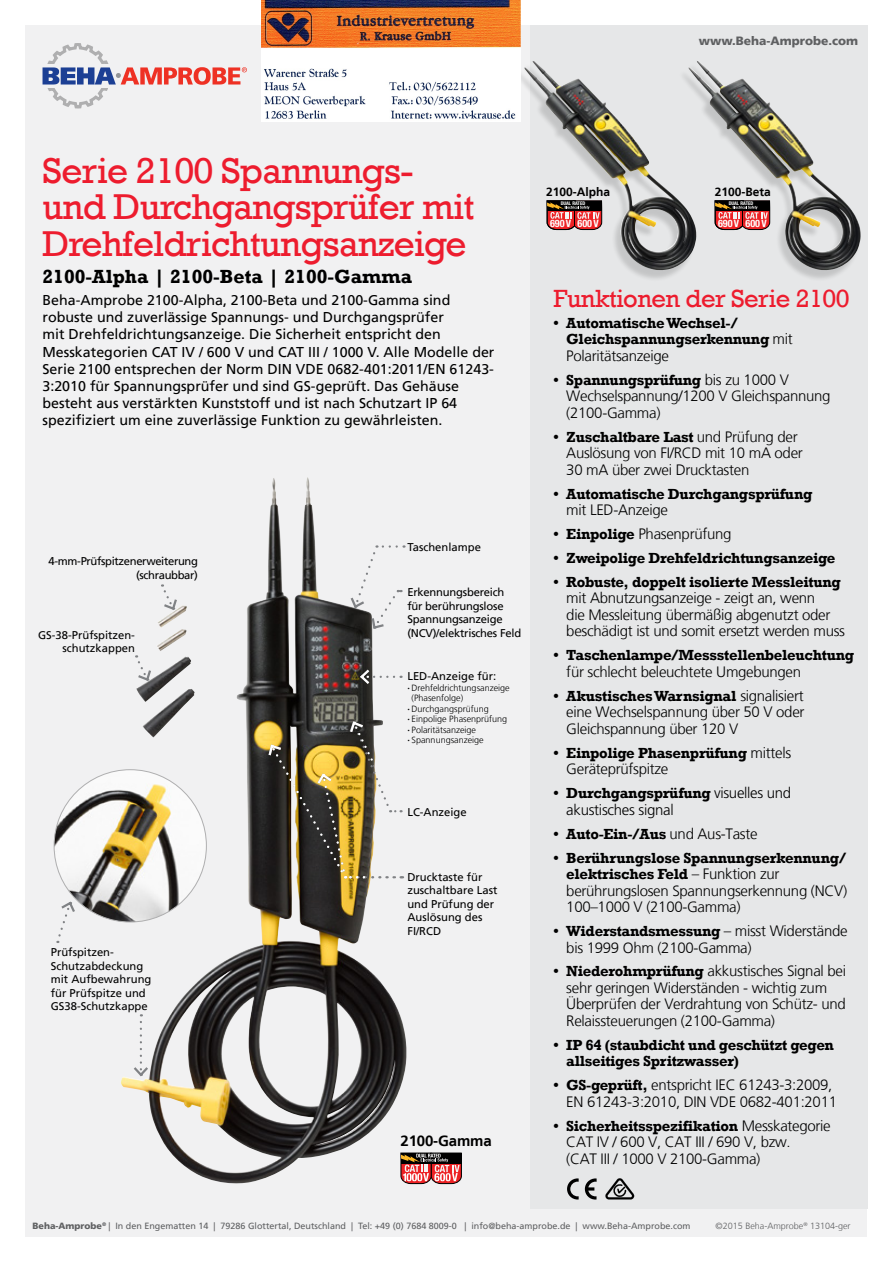
<style>
.page{position:relative;width:893px;height:1263px;background:#fff}
.page>*{position:absolute;margin:0;border:0;box-sizing:border-box;transform-origin:0 0}
.t1{font:36.75px/36.8px "Rockwell";letter-spacing:-.02em;color:#ed1c2e}
.t2{font:25.5px "Rockwell";letter-spacing:-.02em;color:#ed1c2e}
.t3{font:700 19.5px "Rockwell";color:#000}
.t4{font:300 15px/16.5px "Frutiger LT";letter-spacing:-.02em;color:#000}
.t5{font:700 15px/16.5px "Rockwell";letter-spacing:-.02em;color:#000}
.t6{font:300 15px "Frutiger";letter-spacing:-.02em;color:#000}
.t7{font:700 15px "Frutiger LT";letter-spacing:-.01em;color:#000}
.t8{font:14.25px/17.1px "Frutiger LT";color:#000}
.t9{font:900 12px "Frutiger LT";color:#5f6062}
.t10{font:700 12px "Frutiger LT";color:#000}
.t11{font:11.25px/13.5px "Frutiger LT";color:#000}
.t12{font:11.25px/13.5px "Frutiger LT";letter-spacing:-.02em;color:#000}
.t13{font:11.25px/13.5px "Frutiger LT";letter-spacing:-.03em;color:#000;text-align:right}
.t14{font:700 condensed 10.2px "Helvetica Neue LT Std";color:#fff}
.t15{font:9px "Frutiger LT";color:#5f6062}
.t16{font:300 9px "Frutiger LT";color:#000}
.t17{font:300 9px "Frutiger LT";color:#5f6062}
.t18{font:700 condensed 4.95px "Helvetica Neue LT Std";color:#fff}
.s1{font-weight:700}
.s2{font-family:"Frutiger LT";font-weight:300}
.s3{font-family:"Rockwell";font-weight:700}
.s4{font-family:"Frutiger";font-weight:300}
.s5{font-weight:900}
</style>
<div class="page">
<div style="left:26px;top:26px;width:841px;height:1211px;background:#f1f1f2"></div>
<svg style="left:43px;top:43px;width:204px;height:66px"></svg>
<img style="left:120px;top:477px;width:287px;height:707px">
<img style="left:54px;top:770px;width:152px;height:152px;border-radius:76px">
<div style="left:530px;top:26px;width:337px;height:1183px;background:#e6e7e8"></div>
<div style="left:515px;top:63px;width:180px;height:219px;background:#000;opacity:.15"></div>
<img style="left:524px;top:61px;width:155px;height:210px">
<div style="left:679px;top:63px;width:181px;height:219px;background:#000;opacity:.15"></div>
<img style="left:688px;top:61px;width:173px;height:210px">
<svg style="left:585px;top:1178px;width:12px;height:21px"></svg>
<svg style="left:567px;top:1178px;width:12px;height:21px"></svg>
<svg style="left:605px;top:1178px;width:29px;height:21px"></svg>
<svg style="left:349px;top:545px;width:56px;height:85px"></svg>
<svg style="left:162px;top:584px;width:17px;height:27px"></svg>
<svg style="left:136px;top:655px;width:17px;height:27px"></svg>
<svg style="left:358px;top:667px;width:36px;height:19px"></svg>
<img style="left:267px;top:720px;width:128px;height:158px">
<svg style="left:715px;top:200px;width:55px;height:30px;background:#953735"></svg>
<svg style="left:547px;top:200px;width:55px;height:30px;background:#953735"></svg>
<svg style="left:57px;top:900px;width:20px;height:43px"></svg>
<svg style="left:131px;top:1022px;width:19px;height:56px"></svg>
<svg style="left:400px;top:1152px;width:62px;height:32px;background:#a05c59"></svg>
<img style="left:262px;top:0;width:259px;height:122px">
<p class="t9" style="left:691px;top:33px;width:161px">www.Beha-Amprobe.com</p>
<p class="t9" style="left:699px;top:33px;width:161px">www.Beha-Amprobe.com</p>
<h1 class="t1" style="left:43px;top:153px;width:434px">Serie 2100 Spannungs&shy;und Durchgangsprüfer mit<br>Drehfeldrichtungsanzeige</h1>
<h3 class="t3" style="left:43px;top:265px;width:371px">2100-Alpha | 2100-Beta | 2100-Gamma</h3>
<p class="t8" style="left:43px;top:292px;width:453px">Beha-Amprobe 2100-Alpha, 2100-Beta und 2100-Gamma sind robuste und zuverlässige Spannungs- und Durchgangsprüfer<br>mit Drehfeldrichtungsanzeige. Die Sicherheit entspricht den Messkategorien CAT IV / 600 V und CAT III / 1000 V. Alle Modelle der Serie 2100 entsprechen der Norm DIN VDE 0682-401:2011/EN 61243- 3:2010 für Spannungsprüfer und sind GS-geprüft. Das Gehäuse besteht aus verstärkten Kunststoff und ist nach Schutzart IP 64 spezifiziert um eine zuverlässige Funktion zu gewährleisten.</p>
<p class="t13" style="left:49px;top:555px;width:151px">4-mm-Prüfspitzenerweiterung (schraubbar)</p>
<p class="t11" style="left:38px;top:628px;width:98px;text-align:right">GS-38-Prüfspitzen&shy;schutzkappen</p>
<p class="t11" style="left:51px;top:945px;width:102px">Prüfspitzen-<br>Schutzabdeckung mit Aufbewahrung für Prüfspitze und<br>GS38-Schutzkappe</p>
<p class="t11" style="left:407px;top:541px;width:75px">Taschenlampe</p>
<p class="t12" style="left:407px;top:585px;width:115px">Erkennungsbereich für berührungslose<br>Spannungsanzeige (NCV)/elektrisches Feld</p>
<p class="t11" style="left:407px;top:670px;width:90px">LED-Anzeige für:</p>
<p class="t16" style="left:407px;top:683px;width:104px"><span class="s1">·</span> Drehfeldrichtungsanzeige</p>
<p class="t16" style="left:412px;top:693px;width:53px">(Phasenfolge)</p>
<p class="t16" style="left:407px;top:704px;width:83px"><span class="s1">·</span> Durchgangsprüfung</p>
<p class="t16" style="left:407px;top:714px;width:101px"><span class="s1">·</span> Einpolige Phasenprüfung</p>
<p class="t16" style="left:407px;top:725px;width:70px"><span class="s1">·</span> Polaritätsanzeige</p>
<p class="t16" style="left:407px;top:735px;width:78px"><span class="s1">·</span> Spannungsanzeige</p>
<p class="t11" style="left:407px;top:806px;width:61px">LC-Anzeige</p>
<p class="t11" style="left:407px;top:870px;width:92px">Drucktaste für zuschaltbare Last und Prüfung der<br>Auslösung des<br>FI/RCD</p>
<p class="t7" style="left:400px;top:1132px;width:93px">2100-Gamma</p>
<p class="t10" style="left:546px;top:185px;width:66px">2100-Alpha</p>
<p class="t18" style="left:561px;top:200px;width:26px">DUAL RATED</p>
<p class="t14" style="left:550px;top:217px;width:50px">690 V 600 V</p>
<p class="t10" style="left:715px;top:185px;width:58px">2100-Beta</p>
<p class="t18" style="left:729px;top:200px;width:26px">DUAL RATED</p>
<p class="t14" style="left:718px;top:217px;width:50px">690 V 600 V</p>
<h2 class="t2" style="left:554px;top:284px;width:297px">Funktionen der Serie 2100</h2>
<p class="t5" style="left:566px;top:314px;width:228px;text-indent:-13px">• Automatische Wechsel-/<br>Gleichspannungserkennung <span class="s2">mit</span></p>
<p class="t4" style="left:566px;top:347px;width:104px">Polaritätsanzeige</p>
<p class="t5" style="left:554px;top:371px;width:237px">• Spannungsprüfung <span class="s2">bis zu 1000 V</span></p>
<p class="t4" style="left:566px;top:388px;width:266px">Wechselspannung/1200 V Gleichspannung (2100-Gamma)</p>
<p class="t5" style="left:554px;top:428px;width:246px">• Zuschaltbare Last <span class="s2">und Prüfung der</span></p>
<p class="t4" style="left:566px;top:445px;width:238px">Auslösung von FI/RCD mit 10 mA oder<br>30 mA über zwei Drucktasten</p>
<p class="t5" style="left:554px;top:485px;width:260px">• Automatische Durchgangsprüfung</p>
<p class="t4" style="left:566px;top:502px;width:103px">mit LED-Anzeige</p>
<p class="t4" style="left:554px;top:526px;width:179px"><span class="s3">• Einpolige</span> Phasenprüfung</p>
<p class="t5" style="left:554px;top:550px;width:283px">• Zweipolige Drehfeldrichtungsanzeige</p>
<p class="t5" style="left:554px;top:574px;width:289px">• Robuste, doppelt isolierte Messleitung</p>
<p class="t4" style="left:566px;top:590px;width:280px">mit Abnutzungsanzeige - zeigt an, wenn<br>die Messleitung übermäßig abgenutzt oder beschädigt ist und somit ersetzt werden muss</p>
<p class="t5" style="left:554px;top:647px;width:302px">• Taschenlampe/Messstellenbeleuchtung</p>
<p class="t4" style="left:566px;top:664px;width:236px">für schlecht beleuchtete Umgebungen</p>
<p class="t5" style="left:553px;top:687px;width:252px">• Akustisches Warnsignal <span class="s2">signalisiert</span></p>
<p class="t4" style="left:566px;top:704px;width:240px">eine Wechselspannung über 50 V oder<br>Gleichspannung über 120 V</p>
<p class="t5" style="left:554px;top:744px;width:239px">• Einpolige Phasenprüfung <span class="s2">mittels</span></p>
<p class="t4" style="left:566px;top:761px;width:104px">Geräteprüfspitze</p>
<p class="t5" style="left:554px;top:785px;width:239px">• Durchgangsprüfung <span class="s4">visuelles und</span></p>
<p class="t6" style="left:566px;top:801px;width:109px">akustisches signal</p>
<p class="t5" style="left:554px;top:825px;width:206px">• Auto-Ein-/Aus <span class="s2">und Aus-Taste</span></p>
<p class="t5" style="left:566px;top:849px;width:282px;text-indent:-13px">• Berührungslose Spannungserkennung/ elektrisches Feld <span class="s2">– Funktion zur</span></p>
<p class="t4" style="left:566px;top:882px;width:282px">berührungslosen Spannungserkennung (NCV)<br>100–1000 V (2100-Gamma)</p>
<p class="t5" style="left:554px;top:923px;width:296px">• Widerstandsmessung <span class="s2">– misst Widerstände</span></p>
<p class="t4" style="left:566px;top:939px;width:187px">bis 1999 Ohm (2100-Gamma)</p>
<p class="t4" style="left:566px;top:963px;width:281px;text-indent:-13px"><span class="s3">• Niederohmprüfung</span> akkustisches Signal bei sehr geringen Widerständen - wichtig zum Überprüfen der Verdrahtung von Schütz- und Relaissteuerungen (2100-Gamma)</p>
<p class="t5" style="left:566px;top:1036px;width:269px;text-indent:-13px">• IP 64 (staubdicht und geschützt gegen allseitiges Spritzwasser)</p>
<p class="t4" style="left:566px;top:1077px;width:272px;text-indent:-13px"><span class="s3">• GS-geprüft,</span> entspricht IEC 61243-3:2009,<br>EN 61243-3:2010, DIN VDE 0682-401:2011</p>
<p class="t5" style="left:554px;top:1117px;width:279px">• Sicherheitsspezifikation <span class="s2">Messkategorie</span></p>
<p class="t4" style="left:566px;top:1134px;width:226px">CAT IV / 600 V, CAT III / 690 V, bzw. (CAT III / 1000 V 2100-Gamma)</p>
<p class="t15" style="left:33px;top:1220px;width:659px"><span class="s5">Beha-Amprobe</span><sup>®</sup> | In den Engematten 14 | 79286 Glottertal, Deutschland | Tel: +49 (0) 7684 8009-0 | info@beha-amprobe.de | www.Beha-Amprobe.com</p>
<p class="t17" style="left:716px;top:1220px;width:136px">©2015 Beha-Amprobe<sup>®</sup> 13104-ger</p>
</div>
